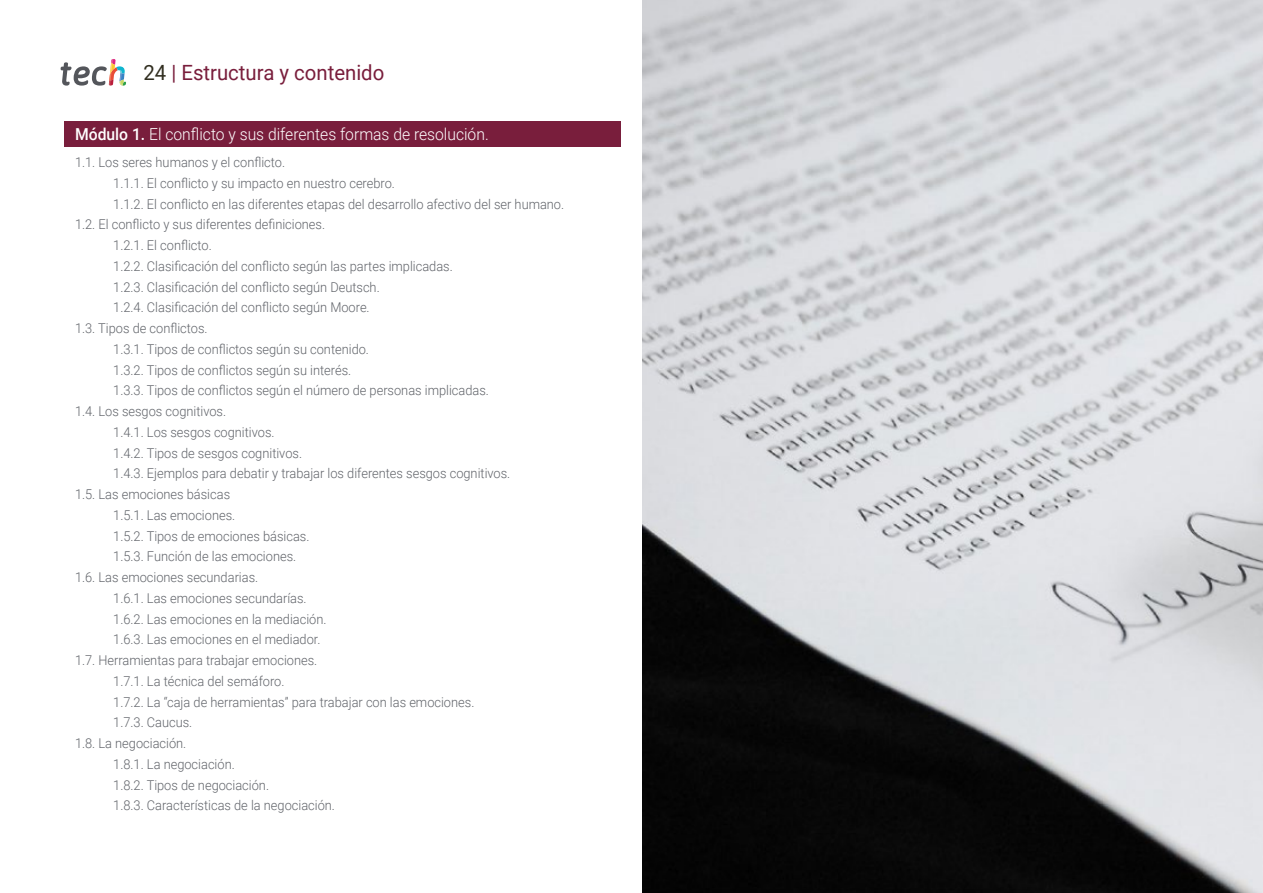
<style>
.page{position:relative;width:1263px;height:893px;background:#fff}
.page>*{position:absolute;margin:0;border:0;box-sizing:border-box;transform-origin:0 0}
.t1{font:21px "Roboto";color:#791e3c}
.t2{font:300 16.5px "Roboto";color:#fff;scale:.95 1}
.t3{font:300 13.5px "Roboto";color:#61646a;scale:.95 1}
.s1{color:#312e20}
.s2{font-weight:500}
</style>
<div class="page">
<svg style="left:61px;top:59px;width:65px;height:27px"></svg>
<div style="left:64px;top:121px;width:557px;height:25px;background:#791e3c"></div>
<img style="left:642px;top:0;width:621px;height:893px">
<h1 class="t1" style="left:144px;top:57px;width:242px"><span class="s1">24</span> | Estructura y contenido</h1>
<p class="t2" style="left:75px;top:123px;width:437px"><span class="s2">Módulo 1.</span> El conflicto y sus diferentes formas de resolución.</p>
<p class="t3" style="left:75px;top:153px;width:223px">1.1. Los seres humanos y el conflicto.</p>
<p class="t3" style="left:113px;top:174px;width:298px">1.1.1. El conflicto y su impacto en nuestro cerebro.</p>
<p class="t3" style="left:113px;top:194px;width:476px">1.1.2. El conflicto en las diferentes etapas del desarrollo afectivo del ser humano.</p>
<p class="t3" style="left:75px;top:215px;width:265px">1.2. El conflicto y sus diferentes definiciones.</p>
<p class="t3" style="left:113px;top:236px;width:105px">1.2.1. El conflicto.</p>
<p class="t3" style="left:113px;top:257px;width:359px">1.2.2. Clasificación del conflicto según las partes implicadas.</p>
<p class="t3" style="left:113px;top:277px;width:282px">1.2.3. Clasificación del conflicto según Deutsch.</p>
<p class="t3" style="left:113px;top:298px;width:271px">1.2.4. Clasificación del conflicto según Moore.</p>
<p class="t3" style="left:75px;top:319px;width:141px">1.3. Tipos de conflictos.</p>
<p class="t3" style="left:113px;top:340px;width:271px">1.3.1. Tipos de conflictos según su contenido.</p>
<p class="t3" style="left:113px;top:360px;width:252px">1.3.2. Tipos de conflictos según su interés.</p>
<p class="t3" style="left:113px;top:381px;width:397px">1.3.3. Tipos de conflictos según el número de personas implicadas.</p>
<p class="t3" style="left:75px;top:402px;width:161px">1.4. Los sesgos cognitivos.</p>
<p class="t3" style="left:113px;top:423px;width:171px">1.4.1. Los sesgos cognitivos.</p>
<p class="t3" style="left:113px;top:443px;width:200px">1.4.2. Tipos de sesgos cognitivos.</p>
<p class="t3" style="left:113px;top:464px;width:419px">1.4.3. Ejemplos para debatir y trabajar los diferentes sesgos cognitivos.</p>
<p class="t3" style="left:75px;top:485px;width:165px">1.5. Las emociones básicas</p>
<p class="t3" style="left:113px;top:506px;width:130px">1.5.1. Las emociones.</p>
<p class="t3" style="left:113px;top:526px;width:208px">1.5.2. Tipos de emociones básicas.</p>
<p class="t3" style="left:113px;top:547px;width:194px">1.5.3. Función de las emociones.</p>
<p class="t3" style="left:75px;top:568px;width:194px">1.6. Las emociones secundarias.</p>
<p class="t3" style="left:113px;top:589px;width:205px">1.6.1. Las emociones secundarías.</p>
<p class="t3" style="left:113px;top:609px;width:226px">1.6.2. Las emociones en la mediación.</p>
<p class="t3" style="left:113px;top:630px;width:220px">1.6.3. Las emociones en el mediador.</p>
<p class="t3" style="left:75px;top:651px;width:257px">1.7. Herramientas para trabajar emociones.</p>
<p class="t3" style="left:113px;top:672px;width:182px">1.7.1. La técnica del semáforo.</p>
<p class="t3" style="left:113px;top:692px;width:382px">1.7.2. La “caja de herramientas” para trabajar con las emociones.</p>
<p class="t3" style="left:113px;top:713px;width:85px">1.7.3. Caucus.</p>
<p class="t3" style="left:75px;top:734px;width:119px">1.8. La negociación.</p>
<p class="t3" style="left:113px;top:755px;width:129px">1.8.1. La negociación.</p>
<p class="t3" style="left:113px;top:775px;width:165px">1.8.2. Tipos de negociación.</p>
<p class="t3" style="left:113px;top:796px;width:235px">1.8.3. Características de la negociación.</p>
</div>
